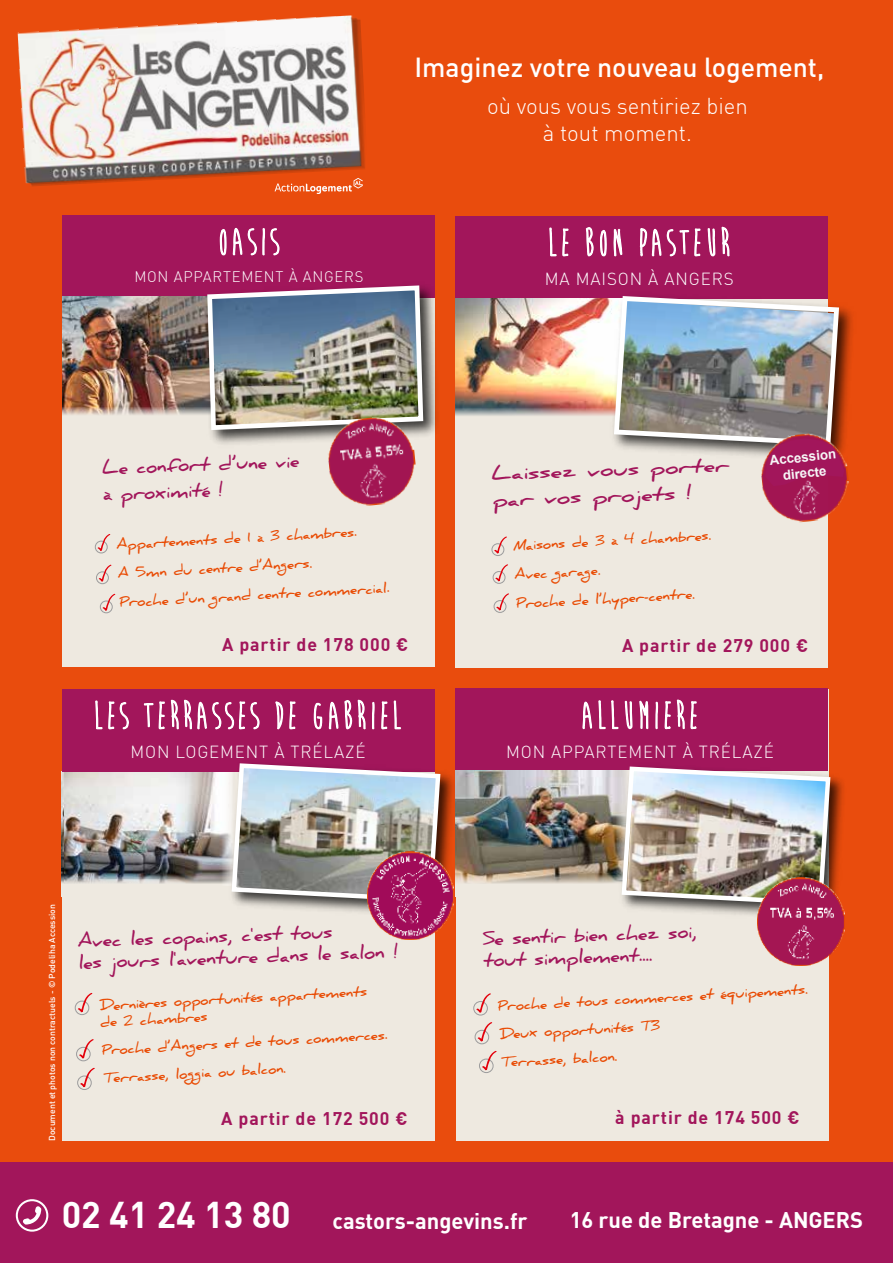
<style>
.page{position:relative;width:893px;height:1263px;background:#e94c0d}
.page>*{position:absolute;margin:0;border:0;box-sizing:border-box;transform-origin:0 0}
.t1{font:500 27px "DIN";color:#fff}
.t2{font:300 22.5px/27px "DIN";color:#fff;text-align:center}
.t3{font:700 22.2px "DIN";color:#fff}
.t4{font:700 18px/21.6px "Daniel";color:#a2165b}
.t5{font:700 18px "DIN";letter-spacing:.05em;color:#a2165b}
.t6{font:700 18px/26.2px "Daniel";color:#a2165b;scale:1.2 1}
.t7{font:300 17.1px "DIN";letter-spacing:.05em;color:#fff}
.t8{font:300 15px "DIN";letter-spacing:.05em;color:#fff}
.t9{font:700 13.5px/28.2px "Daniel";color:#e94c05}
.t10{font:700 13.5px/16.2px "Arial";color:#f6f6f6;text-align:center}
.t11{font:500 8.55px "DIN";color:#fff}
.s1{font-size:36.45px}
</style>
<div class="page">
<div style="left:0;top:1162px;width:893px;height:101px;background:#a2165b"></div>
<img style="left:18px;top:15px;width:347px;height:172px">
<svg style="left:16px;top:1199px;width:32px;height:33px"></svg>
<svg style="left:275px;top:178px;width:88px;height:16px"></svg>
<div style="left:63px;top:215px;width:372px;height:452px;background:#eee9e0"></div>
<div style="left:63px;top:215px;width:372px;height:82px;background:#a2165b"></div>
<svg style="left:219px;top:228px;width:61px;height:28px"></svg>
<div style="left:455px;top:216px;width:373px;height:452px;background:#eee9e0"></div>
<div style="left:455px;top:216px;width:372px;height:82px;background:#a2165b"></div>
<svg style="left:549px;top:227px;width:20px;height:30px"></svg>
<svg style="left:585px;top:227px;width:22px;height:30px"></svg>
<svg style="left:613px;top:228px;width:10px;height:29px"></svg>
<svg style="left:639px;top:226px;width:91px;height:31px"></svg>
<div style="left:492px;top:543px;width:12px;height:13px;border:1px solid #9c9c9d;border-radius:50%"></div>
<svg style="left:494px;top:536px;width:13px;height:18px"></svg>
<div style="left:493px;top:571px;width:12px;height:13px;border:1px solid #9c9c9d;border-radius:50%"></div>
<svg style="left:495px;top:564px;width:13px;height:18px"></svg>
<div style="left:494px;top:600px;width:12px;height:13px;border:1px solid #9c9c9d;border-radius:50%"></div>
<svg style="left:496px;top:593px;width:13px;height:18px"></svg>
<img style="left:455px;top:298px;width:152px;height:109px">
<svg style="left:455px;top:407px;width:152px;height:9px"></svg>
<img style="left:607px;top:289px;width:246px;height:141px">
<div style="left:95px;top:541px;width:13px;height:12px;border:1px solid #9c9c9d;border-radius:50%"></div>
<svg style="left:97px;top:534px;width:14px;height:17px"></svg>
<div style="left:96px;top:571px;width:13px;height:13px;border:1px solid #9c9c9d;border-radius:50%"></div>
<svg style="left:98px;top:564px;width:14px;height:18px"></svg>
<div style="left:100px;top:600px;width:13px;height:13px;border:1px solid #9c9c9d;border-radius:50%"></div>
<svg style="left:102px;top:593px;width:14px;height:18px"></svg>
<img style="left:63px;top:297px;width:137px;height:109px">
<svg style="left:63px;top:406px;width:137px;height:9px"></svg>
<img style="left:200px;top:288px;width:238px;height:156px">
<img style="left:205px;top:285px;width:221px;height:148px">
<img style="left:325px;top:414px;width:94px;height:92px">
<img style="left:762px;top:430px;width:87px;height:93px">
<img style="left:611px;top:293px;width:233px;height:193px">
<div style="left:62px;top:689px;width:372px;height:451px;background:#eee9e0"></div>
<div style="left:75px;top:1001px;width:14px;height:14px;border:1px solid #9c9c9d;border-radius:50%"></div>
<svg style="left:77px;top:993px;width:16px;height:20px"></svg>
<div style="left:76px;top:1047px;width:15px;height:14px;border:1px solid #9c9c9d;border-radius:50%"></div>
<svg style="left:79px;top:1039px;width:15px;height:20px"></svg>
<div style="left:77px;top:1075px;width:15px;height:15px;border:1px solid #9c9c9d;border-radius:50%"></div>
<svg style="left:80px;top:1067px;width:15px;height:20px"></svg>
<img style="left:64px;top:771px;width:157px;height:103px">
<svg style="left:62px;top:874px;width:159px;height:10px"></svg>
<svg style="left:221px;top:771px;width:4px;height:113px"></svg>
<div style="left:62px;top:689px;width:372px;height:82px;background:#a2165b"></div>
<svg style="left:95px;top:700px;width:34px;height:30px"></svg>
<svg style="left:143px;top:699px;width:117px;height:31px"></svg>
<svg style="left:275px;top:701px;width:21px;height:29px"></svg>
<svg style="left:313px;top:699px;width:88px;height:31px"></svg>
<img style="left:225px;top:757px;width:231px;height:155px">
<img style="left:229px;top:761px;width:214px;height:143px">
<img style="left:367px;top:852px;width:86px;height:87px">
<div style="left:456px;top:689px;width:372px;height:451px;background:#eee9e0"></div>
<div style="left:456px;top:689px;width:372px;height:82px;background:#a2165b"></div>
<div style="left:473px;top:1001px;width:15px;height:14px;border:1px solid #9c9c9d;border-radius:50%"></div>
<svg style="left:476px;top:993px;width:15px;height:20px"></svg>
<div style="left:475px;top:1030px;width:14px;height:14px;border:1px solid #9c9c9d;border-radius:50%"></div>
<svg style="left:477px;top:1022px;width:16px;height:20px"></svg>
<div style="left:479px;top:1058px;width:15px;height:15px;border:1px solid #9c9c9d;border-radius:50%"></div>
<svg style="left:481px;top:1050px;width:16px;height:20px"></svg>
<img style="left:456px;top:771px;width:159px;height:103px">
<svg style="left:456px;top:874px;width:159px;height:10px"></svg>
<img style="left:615px;top:760px;width:230px;height:165px">
<img style="left:619px;top:764px;width:214px;height:144px">
<svg style="left:582px;top:700px;width:67px;height:30px"></svg>
<svg style="left:655px;top:699px;width:42px;height:31px"></svg>
<img style="left:758px;top:878px;width:86px;height:87px">
<p class="t8" style="left:134px;top:268px;width:230px">MON APPARTEMENT À ANGERS</p>
<h1 class="t1" style="left:414px;top:50px;width:411px">Imaginez votre nouveau logement,</h1>
<h2 class="t2" style="left:487px;top:92px;width:262px">où vous vous sentiriez bien à tout moment.</h2>
<p class="t7" style="left:545px;top:268px;width:190px">MA MAISON À ANGERS</p>
<h3 class="t4" style="left:102px;top:455px;width:199px;line-height:26.2px;rotate:-2deg">Le confort d’une vie à proximité !</h3>
<p class="t9" style="left:116px;top:530px;width:272px;line-height:28.8px;rotate:-3deg">Appartements de 1 à 3 chambres.<br>A 5mn du centre d’Angers.<br>Proche d’un grand centre commercial.</p>
<h3 class="t5" style="left:222px;top:633px;width:188px">A partir de 178 000 €</h3>
<h3 class="t6" style="left:491px;top:460px;width:199px;rotate:-2deg">Laissez vous porter par vos projets !</h3>
<p class="t9" style="left:512px;top:531px;width:200px;line-height:29px;rotate:-3deg">Maisons de 3 à 4 chambres.<br>Avec garage.<br>Proche de l’hyper-centre.</p>
<p class="t10" style="left:769px;top:453px;width:68px;rotate:-6deg">Accession directe</p>
<h3 class="t5" style="left:622px;top:633px;width:188px">A partir de 279 000 €</h3>
<p class="t7" style="left:130px;top:741px;width:237px">MON LOGEMENT À TRÉLAZÉ</p>
<p class="t7" style="left:506px;top:741px;width:269px">MON APPARTEMENT À TRÉLAZÉ</p>
<p class="t11" style="left:47px;top:1141px;width:238px;rotate:-90deg">Document et photos non contractuels - © Podeliha Accession</p>
<h3 class="t4" style="left:77px;top:930px;width:322px;rotate:-2deg">Avec les copains, c'est tous<br>les jours l'aventure dans le salon !</h3>
<p class="t9" style="left:99px;top:997px;width:270px;line-height:16.6px;rotate:-3deg">Dernières opportunités appartements de 2 chambres</p>
<p class="t9" style="left:101px;top:1036px;width:287px;rotate:-3deg">Proche d’Angers et de tous commerces.<br>Terrasse, loggia ou balcon.</p>
<h3 class="t5" style="left:221px;top:1106px;width:188px">A partir de 172 500 €</h3>
<h3 class="t4" style="left:483px;top:928px;width:216px;rotate:-2deg">Se sentir bien chez soi, tout simplement....</h3>
<p class="t9" style="left:497px;top:992px;width:312px;rotate:-3deg">Proche de tous commerces et équipements.<br>Deux opportunités T3<br>Terrasse, balcon.</p>
<h3 class="t5" style="left:615px;top:1106px;width:186px">à partir de 174 500 €</h3>
<h3 class="t3" style="left:62px;top:1206px;width:467px"><span class="s1">02 41 24 13 80</span> castors-angevins.fr</h3>
<h3 class="t3" style="left:570px;top:1206px;width:295px">16 rue de Bretagne - ANGERS</h3>
</div>
